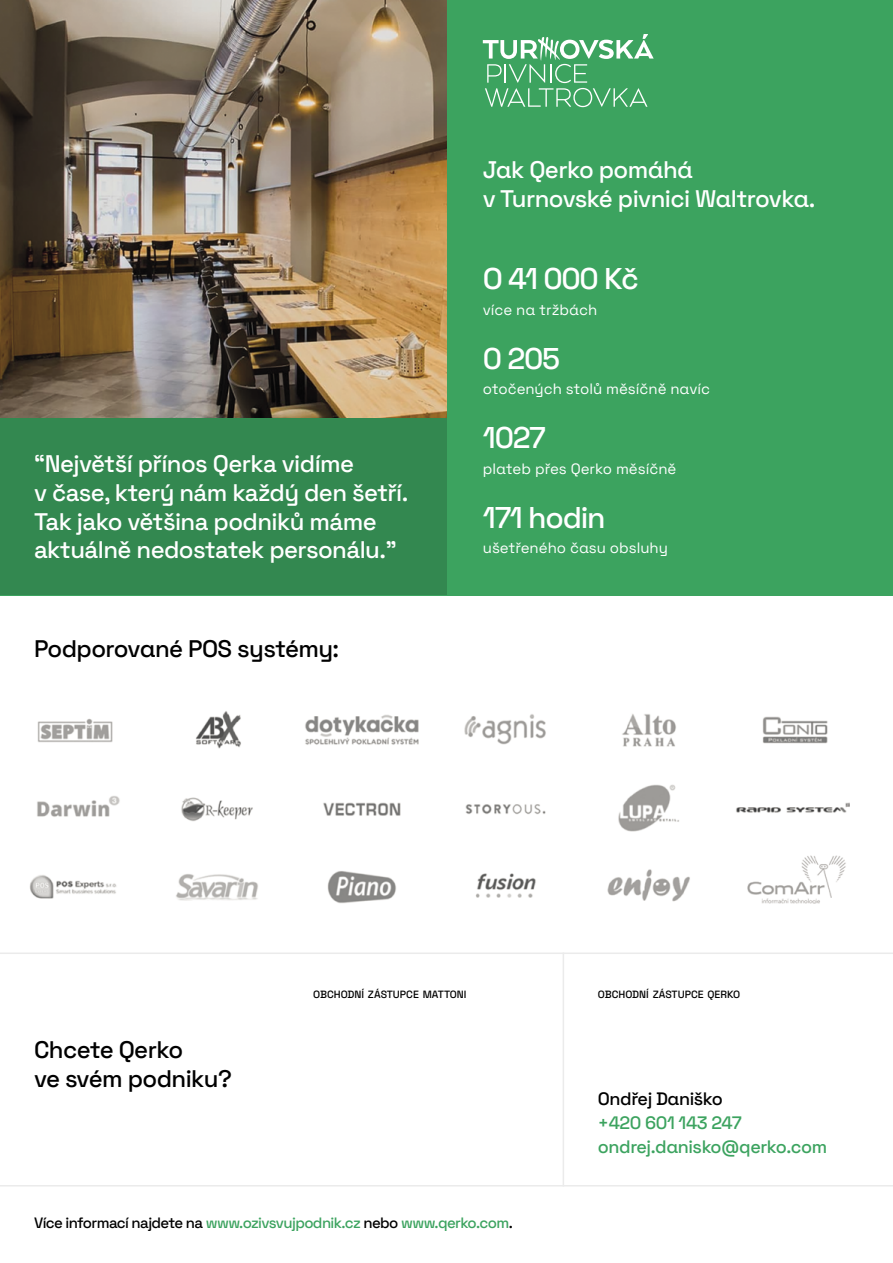
<style>
.page{position:relative;width:893px;height:1263px;background:#fff}
.page>*{position:absolute;margin:0;border:0;box-sizing:border-box;transform-origin:0 0}
.t1{font:500 30px "Space Grotesk";letter-spacing:-.04em;color:#fff}
.t2{font:500 24px/28.8px "Space Grotesk";letter-spacing:-.025em;color:#fff}
.t3{font:500 24px/28.8px "Space Grotesk";letter-spacing:-.025em;color:#000}
.t4{font:500 18px/24px "Space Grotesk";letter-spacing:-.025em;color:#3ca35f}
.t5{font:500 18px "Space Grotesk";letter-spacing:-.025em;color:#000}
.t6{font:15px "Space Grotesk";color:#fff}
.t7{font:500 15px "Space Grotesk";letter-spacing:-.04em;color:#3ca35f}
.t8{font:500 10.5px "Space Grotesk";color:#000}
.s1{color:#000}
</style>
<div class="page">
<div style="left:0;top:0;width:893px;height:595px;background:#3ca35f"></div>
<img style="left:0;top:0;width:446px;height:419px">
<div style="left:0;top:419px;width:446px;height:176px;background:#338850"></div>
<hr style="left:0;top:952px;width:893px;height:2px;background:#ebebeb">
<hr style="left:563px;top:952px;width:1px;height:234px;background:#ebebeb">
<hr style="left:0;top:1185px;width:893px;height:1px;background:#ebebeb">
<img style="left:30px;top:711px;width:820px;height:192px">
<svg style="left:483px;top:34px;width:171px;height:73px"></svg>
<p class="t2" style="left:483px;top:154px;width:334px">Jak Qerko pomáhá<br>v Turnovské pivnici Waltrovka.</p>
<p class="t1" style="left:483px;top:256px;width:157px">O 41 000 Kč</p>
<p class="t6" style="left:483px;top:298px;width:116px">více na tržbách</p>
<p class="t1" style="left:483px;top:336px;width:79px">0 205</p>
<p class="t6" style="left:483px;top:378px;width:229px">otočených stolů měsíčně navíc</p>
<p class="t2" style="left:34px;top:448px;width:376px">“Největší přínos Qerka vidíme<br>v čase, který nám každý den šetří.<br>Tak jako většina podniků máme aktuálně nedostatek personálu.”</p>
<p class="t3" style="left:34px;top:633px;width:307px">Podporované POS systémy:</p>
<p class="t1" style="left:483px;top:416px;width:65px">1027</p>
<p class="t6" style="left:483px;top:458px;width:195px">plateb přes Qerko měsíčně</p>
<p class="t1" style="left:483px;top:495px;width:124px">171 hodin</p>
<p class="t6" style="left:483px;top:537px;width:187px">ušetřeného času obsluhy</p>
<p class="t3" style="left:34px;top:1034px;width:199px">Chcete Qerko<br>ve svém podniku?</p>
<p class="t8" style="left:313px;top:987px;width:155px">OBCHODNÍ ZÁSTUPCE MATTONI</p>
<p class="t8" style="left:598px;top:987px;width:144px">OBCHODNÍ ZÁSTUPCE QERKO</p>
<p class="t5" style="left:598px;top:1085px;width:126px">Ondřej Daniško</p>
<p class="t4" style="left:598px;top:1109px;width:231px">+420 601 143 247 ondrej.danisko@qerko.com</p>
<p class="t7" style="left:34px;top:1211px;width:480px"><span class="s1">Více informací najdete na</span> www.ozivsvujpodnik.cz <span class="s1">nebo</span> www.qerko.com<span class="s1">.</span></p>
</div>
